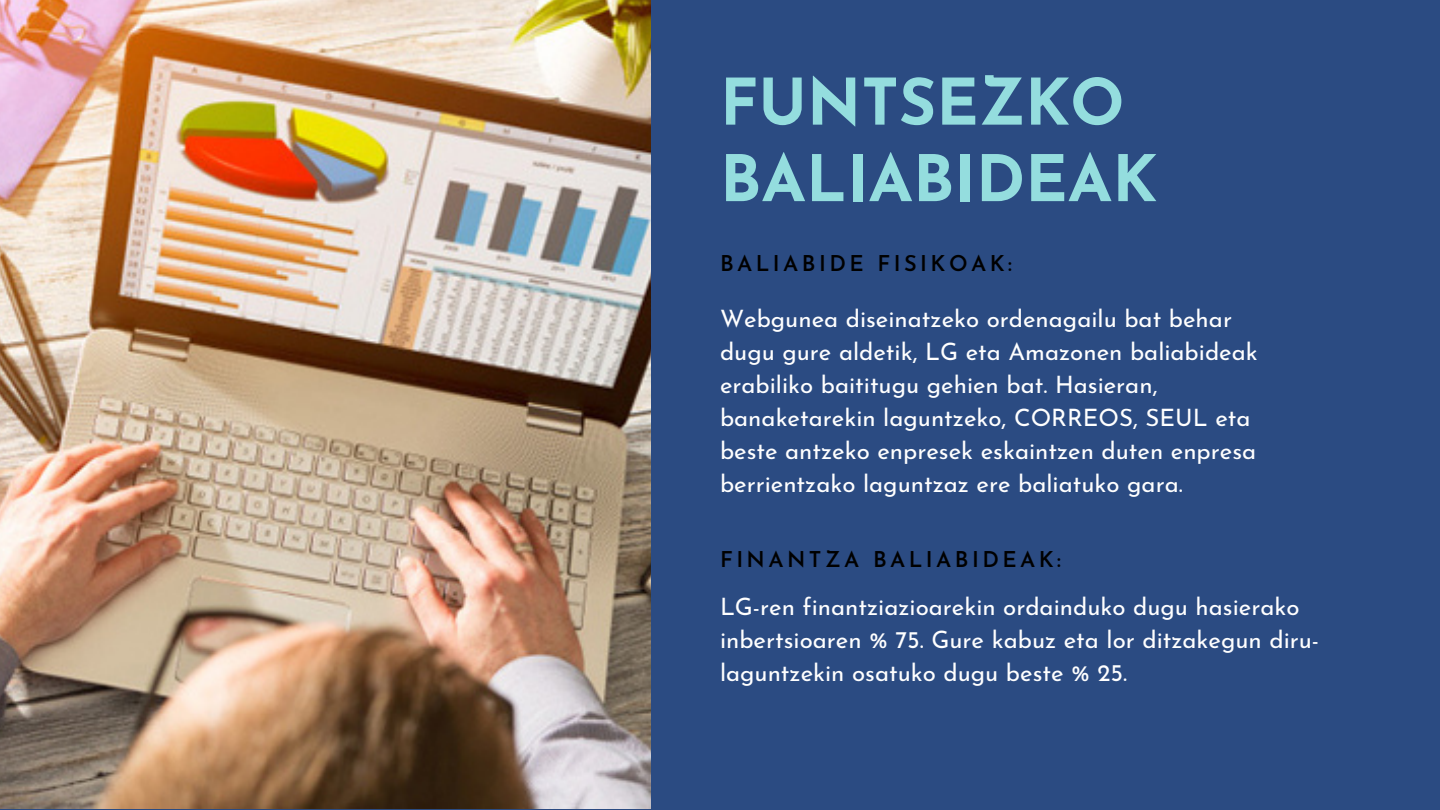
<style>
.page{position:relative;width:1440px;height:810px;background:#2b4b82}
.page>*{position:absolute;margin:0;border:0;box-sizing:border-box;transform-origin:0 0}
.t1{font:700 64px/76.5px "Josefin Sans";color:#94ddde}
.t2{font:24px/33px "Josefin Sans";color:#fff}
.t3{font:600 21.8px "Josefin Sans";letter-spacing:.16em;color:#000}
</style>
<div class="page">
<img style="left:0;top:0;width:651px;height:809px">
<h1 class="t1" style="left:720px;top:70px;width:439px">FUNTSEZKO<br>BALIABIDEAK</h1>
<p class="t3" style="left:720px;top:254px;width:293px">BALIABIDE FISIKOAK:</p>
<p class="t2" style="left:720px;top:305px;width:539px">Webgunea diseinatzeko ordenagailu bat behar dugu gure aldetik, LG eta Amazonen baliabideak erabiliko baititugu gehien bat. Hasieran, banaketarekin laguntzeko, CORREOS, SEUL eta beste antzeko enpresek eskaintzen duten enpresa berrientzako laguntzaz ere baliatuko gara.</p>
<p class="t3" style="left:720px;top:551px;width:343px">FINANTZA BALIABIDEAK:</p>
<p class="t2" style="left:720px;top:593px;width:601px">LG-ren finantziazioarekin ordainduko dugu hasierako inbertsioaren % 75. Gure kabuz eta lor ditzakegun diru&shy;laguntzekin osatuko dugu beste % 25.</p>
</div>
